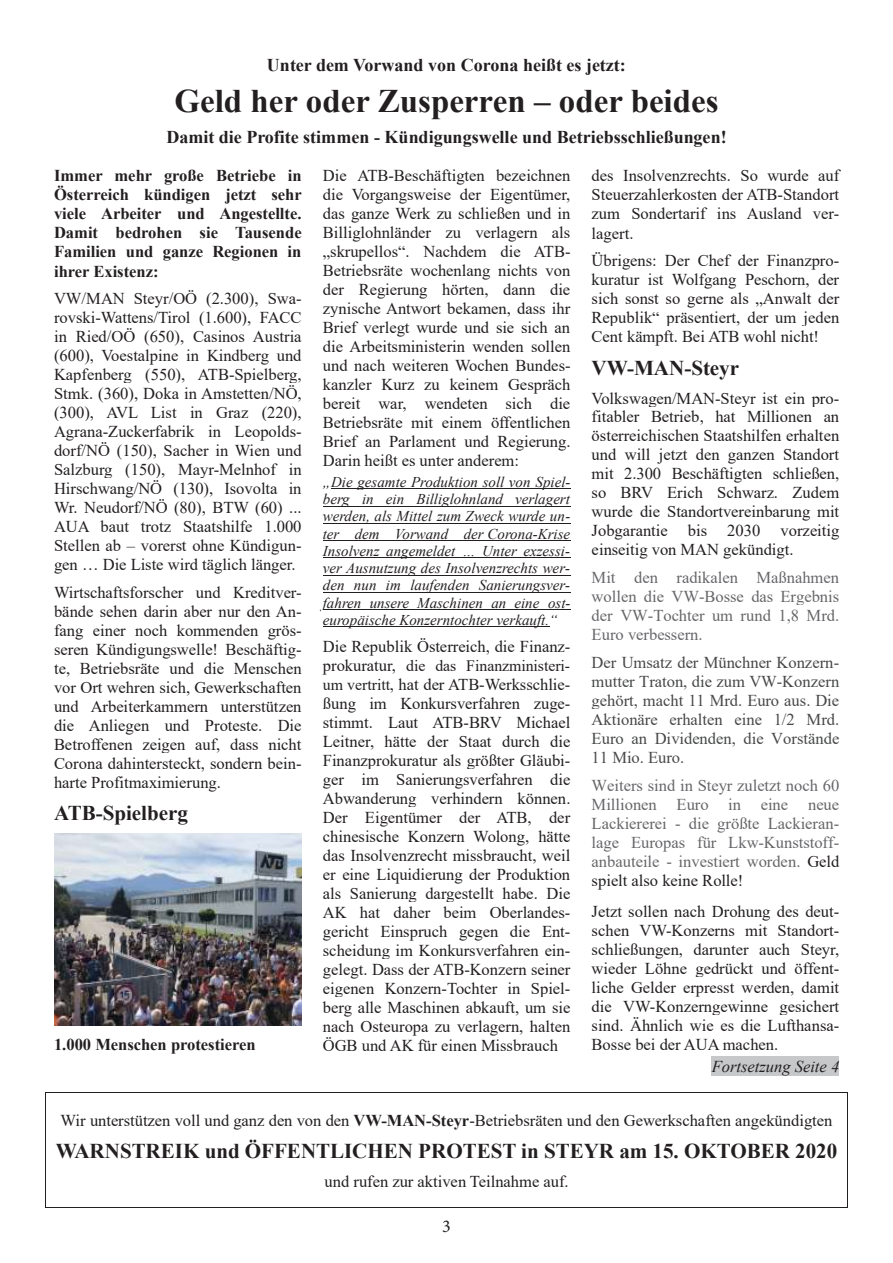
<style>
.page{position:relative;width:893px;height:1263px;background:#fff}
.page>*{position:absolute;margin:0;border:0;box-sizing:border-box;transform-origin:0 0}
.t1{font:700 33px "Times New Roman";color:#231f20}
.t2{font:700 21px "Times New Roman";color:#231f20}
.t3{font:700 18px "Times New Roman";color:#231f20}
.t4{font:18px "Minion Pro";color:#231f20}
.t5{font:16.5px/19px "Times New Roman";color:#231f20;text-align:justify}
.t6{font:16.5px/19px "Times New Roman";color:#66676a;text-align:justify}
.t7{font:700 16.5px/19px "Times New Roman";color:#231f20;text-align:justify}
.t8{font:16.5px/19px "Times New Roman";color:#474849;text-align:justify}
.t9{font:italic 16.5px "Times New Roman";color:#231f20}
.t10{font:15.9px "Times New Roman";color:#231f20}
.t11{font:italic 15px/17.2px "Times New Roman";color:#231f20;text-align:justify}
.s1{color:#231f20}
.s2{font-weight:700}
.s3{font-size:16.5px}
.s4{font-size:15.9px}
</style>
<div class="page">
<img style="left:54px;top:833px;width:248px;height:192px">
<hr style="left:331px;top:488px;width:239px;height:1px;background:#231f20">
<hr style="left:323px;top:506px;width:247px;height:1px;background:#231f20">
<hr style="left:323px;top:523px;width:247px;height:1px;background:#231f20">
<hr style="left:323px;top:540px;width:247px;height:1px;background:#231f20">
<hr style="left:323px;top:557px;width:247px;height:1px;background:#231f20">
<hr style="left:323px;top:575px;width:247px;height:1px;background:#231f20">
<hr style="left:323px;top:592px;width:247px;height:1px;background:#231f20">
<hr style="left:323px;top:609px;width:247px;height:1px;background:#231f20">
<hr style="left:323px;top:627px;width:226px;height:1px;background:#231f20">
<div style="left:712px;top:1056px;width:127px;height:19px;background:#c7c8ca"></div>
<hr style="left:46px;top:1092px;width:801px;height:1px;background:#231f20">
<svg style="left:45px;top:1092px;width:1px;height:46px"></svg>
<svg style="left:847px;top:1092px;width:1px;height:46px"></svg>
<hr style="left:45px;top:1138px;width:1px;height:30px;background:#231f20">
<hr style="left:847px;top:1138px;width:1px;height:30px;background:#231f20">
<hr style="left:45px;top:1168px;width:1px;height:31px;background:#231f20">
<hr style="left:847px;top:1168px;width:1px;height:31px;background:#231f20">
<hr style="left:46px;top:1207px;width:801px;height:1px;background:#231f20">
<p class="t3" style="left:267px;top:52px;width:360px">Unter dem Vorwand von Corona heißt es jetzt:</p>
<h1 class="t1" style="left:175px;top:77px;width:545px">Geld her oder Zusperren – oder beides</h1>
<p class="t3" style="left:166px;top:124px;width:562px">Damit die Profite stimmen - Kündigungswelle und Betriebsschließungen!</p>
<p class="t7" style="left:54px;top:166px;width:249px">Immer mehr große Betriebe in Österreich kündigen jetzt sehr viele Arbeiter und Angestellte.<br>Damit bedrohen sie Tausende Familien und ganze Regionen in ihrer Existenz:</p>
<p class="t5" style="left:54px;top:289px;width:249px">VW/MAN Steyr/OÖ (2.300), Swa&shy;rovski-Wattens/Tirol (1.600), FACC in Ried/OÖ (650), Casinos Austria (600), Voestalpine in Kindberg und Kapfenberg (550), ATB-Spielberg, Stmk. (360), Doka in Amstetten/NÖ, (300), AVL List in Graz (220), Agrana-Zuckerfabrik in Leopolds&shy;dorf/NÖ (150), Sacher in Wien und Salzburg (150), Mayr-Melnhof in Hirschwang/NÖ (130), Isovolta in Wr. Neudorf/NÖ (80), BTW (60) ...<br>AUA baut trotz Staatshilfe 1.000<br>Stellen ab – vorerst ohne Kündigun&shy;gen … Die Liste wird täglich länger.</p>
<p class="t5" style="left:54px;top:582px;width:249px">Wirtschaftsforscher und Kreditver&shy;bände sehen darin aber nur den An&shy;fang einer noch kommenden grös&shy;seren Kündigungswelle! Beschäftig&shy;te, Betriebsräte und die Menschen vor Ort wehren sich, Gewerkschaften und Arbeiterkammern unterstützen die Anliegen und Proteste. Die Betroffenen zeigen auf, dass nicht Corona dahintersteckt, sondern bein&shy;harte Profitmaximierung.</p>
<p class="t2" style="left:54px;top:798px;width:135px">ATB-Spielberg</p>
<p class="t5" style="left:592px;top:166px;width:249px">des Insolvenzrechts. So wurde auf Steuerzahlerkosten der ATB-Standort zum Sondertarif ins Ausland ver&shy;lagert.</p>
<p class="t5" style="left:592px;top:251px;width:249px">Übrigens: Der Chef der Finanzpro&shy;kuratur ist Wolfgang Peschorn, der sich sonst so gerne als „Anwalt der Republik“ präsentiert, der um jeden Cent kämpft. Bei ATB wohl nicht!</p>
<p class="t2" style="left:592px;top:352px;width:149px">VW-MAN-Steyr</p>
<p class="t5" style="left:592px;top:388px;width:249px">Volkswagen/MAN-Steyr ist ein pro&shy;fitabler Betrieb, hat Millionen an österreichischen Staatshilfen erhalten und will jetzt den ganzen Standort mit 2.300 Beschäftigten schließen, so BRV Erich Schwarz. Zudem wurde die Standortvereinbarung mit Jobgarantie bis 2030 vorzeitig einseitig von MAN gekündigt.</p>
<p class="t6" style="left:592px;top:568px;width:249px">Mit den radikalen Maßnahmen wollen die VW-Bosse das Ergebnis der VW-Tochter um rund 1,8 Mrd.<br>Euro verbessern.</p>
<p class="t8" style="left:592px;top:653px;width:249px">Der Umsatz der Münchner Konzern&shy;mutter Traton, die zum VW-Konzern gehört, macht 11 Mrd. Euro aus. Die Aktionäre erhalten eine 1/2 Mrd.<br>Euro an Dividenden, die Vorstände 11 Mio. Euro.</p>
<p class="t6" style="left:592px;top:775px;width:249px">Weiters sind in Steyr zuletzt noch 60<br>Millionen Euro in eine neue Lackiererei - die größte Lackieran&shy;lage Europas für Lkw-Kunststoff&shy;anbauteile - investiert worden. <span class="s1">Geld spielt also keine Rolle!</span></p>
<p class="t5" style="left:592px;top:901px;width:249px">Jetzt sollen nach Drohung des deut&shy;schen VW-Konzerns mit Standort&shy;schließungen, darunter auch Steyr, wieder Löhne gedrückt und öffent&shy;liche Gelder erpresst werden, damit die VW-Konzerngewinne gesichert sind. Ähnlich wie es die Lufthansa-Bosse bei der AUA machen.</p>
<p class="t9" style="left:712px;top:1055px;width:129px">Fortsetzung Seite 4</p>
<p class="t5" style="left:61px;top:1110px;width:773px">Wir unterstützen voll und ganz den von den <span class="s2">VW-MAN-Steyr</span>-Betriebsräten und den Gewerkschaften angekündigten</p>
<p class="t2" style="left:56px;top:1135px;width:783px">WARNSTREIK und ÖFFENTLICHEN PROTEST in STEYR am 15. OKTOBER 2020</p>
<p class="t5" style="left:324px;top:1171px;width:246px">und rufen zur aktiven Teilnahme auf.</p>
<p class="t4" style="left:442px;top:1214px;width:10px">3</p>
<p class="t5" style="left:323px;top:166px;width:249px">Die ATB-Beschäftigten bezeichnen die Vorgangsweise der Eigentümer, das ganze Werk zu schließen und in Billiglohnländer zu verlagern als „skrupellos“. Nachdem die ATB-Betriebsräte wochenlang nichts von der Regierung hörten, dann die zynische Antwort bekamen, dass ihr Brief verlegt wurde und sie sich an die Arbeitsministerin wenden sollen und nach weiteren Wochen Bundes&shy;kanzler Kurz zu keinem Gespräch bereit war, wendeten sich die Betriebsräte mit einem öffentlichen Brief an Parlament und Regierung.<br>Darin heißt es unter anderem:</p>
<p class="t11" style="left:323px;top:473px;width:249px">„Die gesamte Produktion soll von Spiel&shy;berg in ein Billiglohnland verlagert werden, als Mittel zum Zweck wurde un&shy;ter dem Vorwand der Corona-Krise Insolvenz angemeldet … Unter exzessi&shy;ver Ausnutzung des Insolvenzrechts wer&shy;den nun im laufenden Sanierungsver&shy;fahren unsere Maschinen an eine ost&shy;europäische Konzerntochter verkauft.“</p>
<p class="t5" style="left:323px;top:637px;width:249px">Die Republik Österreich, die Finanz-</p>
<p class="t10" style="left:323px;top:655px;width:249px"><span class="s3">prokuratur,</span> die das Finanzministeri-</p>
<p class="t5" style="left:323px;top:675px;width:249px"><span class="s4">um vertritt</span>, hat der ATB-Werksschlie&shy;ßung im Konkursverfahren zuge&shy;stimmt. Laut ATB-BRV Michael Leitner, hätte der Staat durch die Finanzprokuratur als größter Gläubi&shy;ger im Sanierungsverfahren die Abwanderung verhindern können.<br>Der Eigentümer der ATB, der chinesische Konzern Wolong, hätte das Insolvenzrecht missbraucht, weil er eine Liquidierung der Produktion als Sanierung dargestellt habe. Die AK hat daher beim Oberlandes&shy;gericht Einspruch gegen die Ent&shy;scheidung im Konkursverfahren ein&shy;gelegt. Dass der ATB-Konzern seiner eigenen Konzern-Tochter in Spiel&shy;berg alle Maschinen abkauft, um sie nach Osteuropa zu verlagern, halten ÖGB und AK für einen Missbrauch</p>
<p class="t7" style="left:54px;top:1034px;width:203px">1.000 Menschen protestieren</p>
</div>
